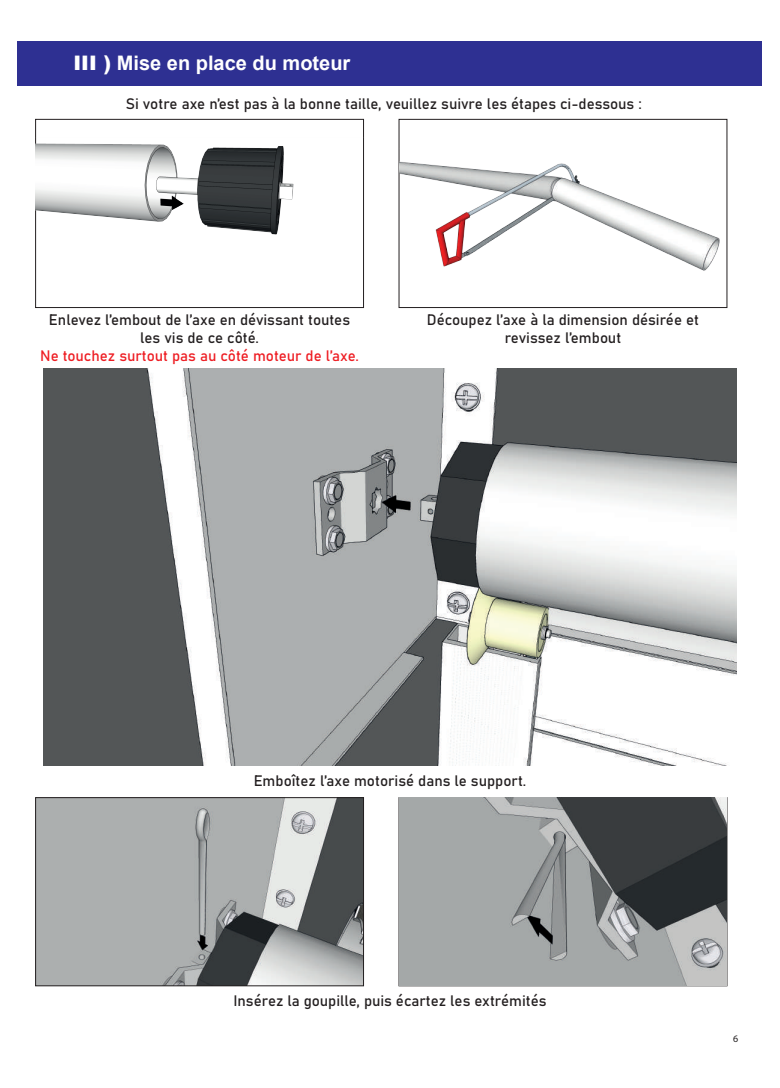
<style>
.page{position:relative;width:780px;height:1088px;background:#fff}
.page>*{position:absolute;margin:0;border:0;box-sizing:border-box;transform-origin:0 0}
.t1{font:700 20px "Arial";color:#fff}
.t2{font:15px/18px "Bahnschrift";color:#231f20;text-align:center}
.t3{font:15px "Bahnschrift";color:#ee1d23}
.t4{font:10px "Myriad Pro";color:#231f20}
.s1{font-weight:900}
</style>
<div class="page">
<img style="left:37px;top:799px;width:325px;height:185px">
<div style="left:18px;top:41px;width:744px;height:45px;background:#2e3092"></div>
<div style="left:35px;top:797px;width:329px;height:189px;border:1px solid #231f20"></div>
<img style="left:43px;top:368px;width:693px;height:397px">
<img style="left:36px;top:119px;width:327px;height:188px">
<img style="left:399px;top:119px;width:328px;height:188px">
<img style="left:399px;top:798px;width:328px;height:187px">
<h1 class="t1" style="left:73px;top:49px;width:278px"><span class="s1">III )</span> Mise en place du moteur</h1>
<p class="t2" style="left:126px;top:94px;width:517px">Si votre axe n’est pas à la bonne taille, veuillez suivre les étapes ci-dessous :</p>
<p class="t2" style="left:49px;top:310px;width:302px">Enlevez l’embout de l’axe en dévissant toutes les vis de ce côté.</p>
<p class="t3" style="left:40px;top:345px;width:320px">Ne touchez surtout pas au côté moteur de l’axe.</p>
<p class="t2" style="left:427px;top:309px;width:273px">Découpez l’axe à la dimension désirée et revissez l’embout</p>
<p class="t2" style="left:254px;top:771px;width:274px">Emboîtez l’axe motorisé dans le support.</p>
<p class="t2" style="left:233px;top:991px;width:315px">Insérez la goupille, puis écartez les extrémités</p>
<p class="t4" style="left:733px;top:1032px;width:7px">6</p>
</div>
